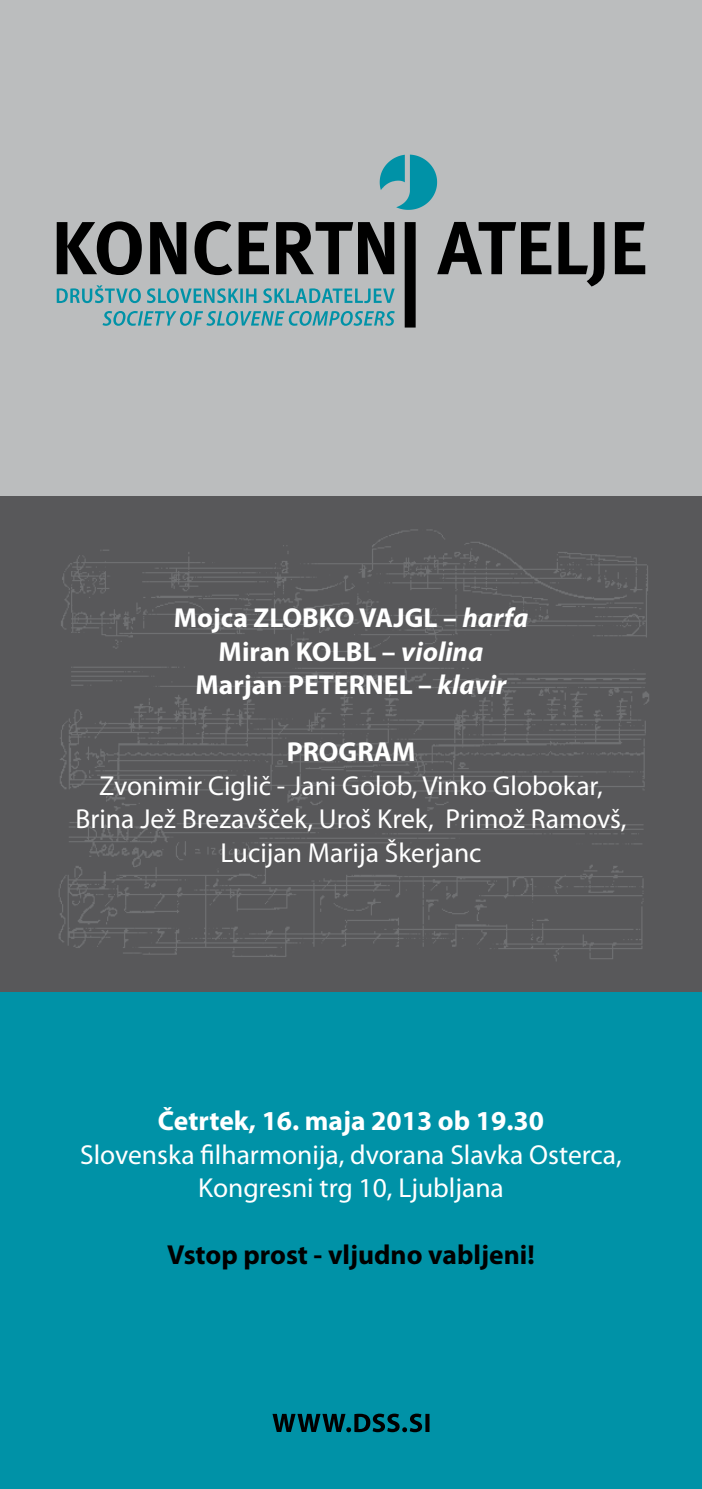
<style>
.page{position:relative;width:702px;height:1489px;background:#fff}
.page>*{position:absolute;margin:0;border:0;box-sizing:border-box;transform-origin:0 0}
.body-prvi{font:27.5px "Myriad Pro";color:#fff}
.body-prvi-2{font:700 27.5px "Myriad Pro";color:#fff}
.body-prvi-3{font:700 27.5px "Myriad Pro";color:#000}
.s1{font-style:italic}
</style>
<div class="page">
<div style="left:0;top:0;width:702px;height:496px;background:#bbbdbe"></div>
<div style="left:0;top:496px;width:702px;height:496px;background:#58585a"></div>
<img style="left:59px;top:529px;width:590px;height:432px">
<svg style="left:379px;top:154px;width:58px;height:56px"></svg>
<svg style="left:57px;top:221px;width:588px;height:106px"></svg>
<div style="left:0;top:992px;width:702px;height:496px;background:#0092a7"></div>
<svg style="left:272px;top:1413px;width:157px;height:18px"></svg>
<p class="body-prvi-2" style="left:174px;top:602px;width:356px">Mojca ZLOBKO VAJGL – <span class="s1">harfa</span></p>
<p class="body-prvi-2" style="left:218px;top:636px;width:266px">Miran KOLBL – <span class="s1">violina</span></p>
<p class="body-prvi-2" style="left:195px;top:669px;width:312px">Marjan PETERNEL – <span class="s1">klavir</span></p>
<p class="body-prvi-2" style="left:287px;top:736px;width:130px">PROGRAM</p>
<p class="body-prvi" style="left:99px;top:770px;width:505px">Zvonimir Ciglič - Jani Golob, Vinko Globokar,</p>
<p class="body-prvi" style="left:75px;top:804px;width:552px">Brina Jež Brezavšček, Uroš Krek, Primož Ramovš,</p>
<p class="body-prvi" style="left:220px;top:837px;width:263px">Lucijan Marija Škerjanc</p>
<p class="body-prvi-2" style="left:158px;top:1105px;width:387px">Četrtek, 16. maja 2013 ob 19.30</p>
<p class="body-prvi" style="left:80px;top:1139px;width:543px">Slovenska filharmonija, dvorana Slavka Osterca,</p>
<p class="body-prvi" style="left:198px;top:1172px;width:307px">Kongresni trg 10, Ljubljana</p>
<p class="body-prvi-3" style="left:167px;top:1239px;width:369px">Vstop prost - vljudno vabljeni!</p>
</div>
